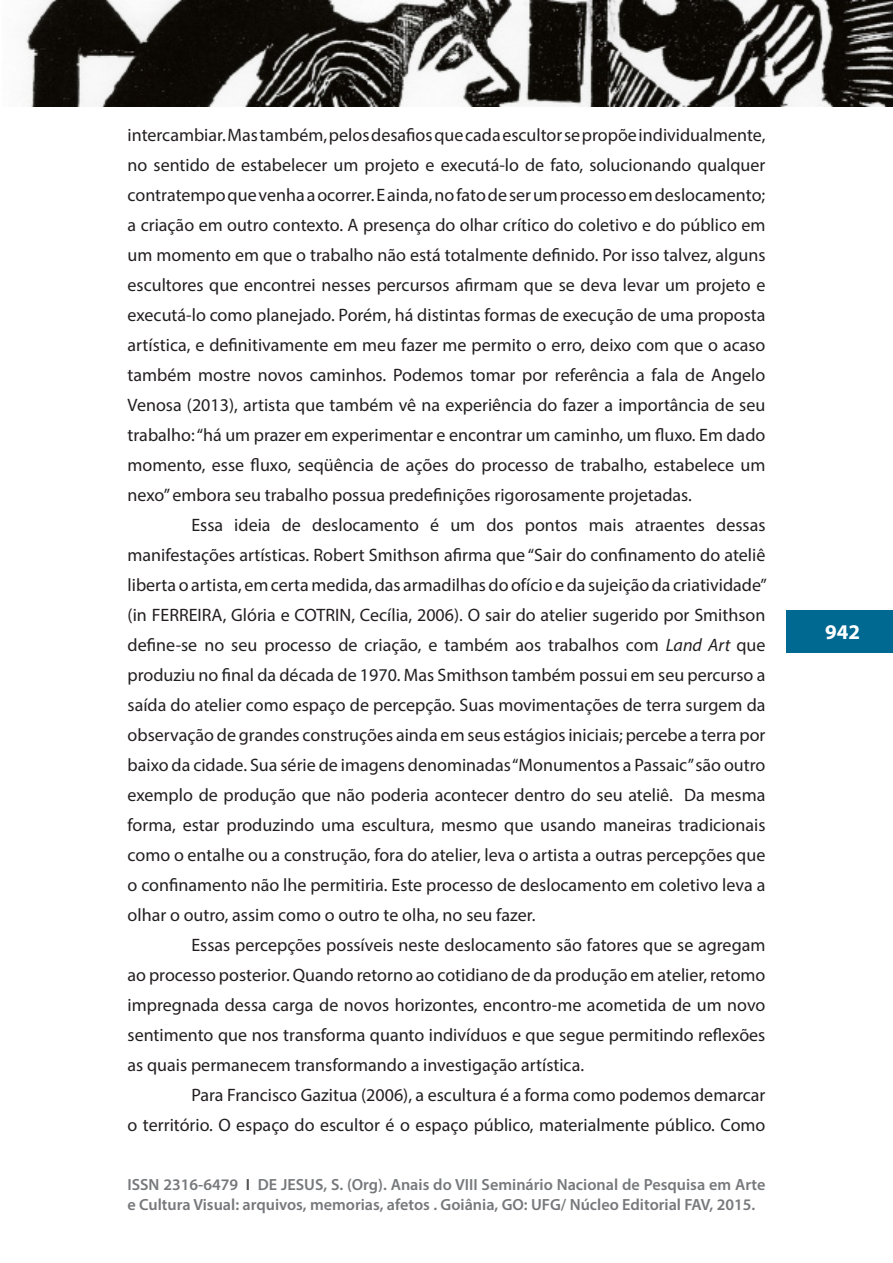
<style>
.page{position:relative;width:893px;height:1263px;background:#fff}
.page>*{position:absolute;margin:0;border:0;box-sizing:border-box;transform-origin:0 0}
.t1{font:700 21px "Myriad Pro";color:#fff}
.Texto_básico{font:18px/30px "Myriad Pro";color:#231f20;text-align:justify}
.t2{font:600 16.2px/19.5px "Myriad Pro";color:#76787b}
.s1{font-style:italic}
.s2{color:#4b4c4d}
</style>
<div class="page">
<div style="left:787px;top:610px;width:106px;height:43px;background:#006991"></div>
<img style="left:25px;top:0;width:868px;height:106px">
<p class="Texto_básico" style="left:128px;top:120px;width:639px">intercambiar. Mas também, pelos desafios que cada escultor se propõe individualmente, no sentido de estabelecer um projeto e executá-lo de fato, solucionando qualquer contratempo que venha a ocorrer. E ainda, no fato de ser um processo em deslocamento; a criação em outro contexto. A presença do olhar crítico do coletivo e do público em um momento em que o trabalho não está totalmente definido. Por isso talvez, alguns escultores que encontrei nesses percursos afirmam que se deva levar um projeto e executá-lo como planejado. Porém, há distintas formas de execução de uma proposta artística, e definitivamente em meu fazer me permito o erro, deixo com que o acaso também mostre novos caminhos. Podemos tomar por referência a fala de Angelo Venosa (2013), artista que também vê na experiência do fazer a importância de seu trabalho: “há um prazer em experimentar e encontrar um caminho, um fluxo. Em dado momento, esse fluxo, seqüência de ações do processo de trabalho, estabelece um nexo” embora seu trabalho possua predefinições rigorosamente projetadas.</p>
<p class="Texto_básico" style="left:128px;top:510px;width:641px;text-indent:64px">Essa ideia de deslocamento é um dos pontos mais atraentes dessas manifestações artísticas. Robert Smithson afirma que “Sair do confinamento do ateliê liberta o artista, em certa medida, das armadilhas do ofício e da sujeição da criatividade” (in FERREIRA, Glória e COTRIN, Cecília, 2006). O sair do atelier sugerido por Smithson define-se no seu processo de criação, e também aos trabalhos com <span class="s1">Land Art</span> que produziu no final da década de 1970. Mas Smithson também possui em seu percurso a saída do atelier como espaço de percepção. Suas movimentações de terra surgem da observação de grandes construções ainda em seus estágios iniciais; percebe a terra por baixo da cidade. Sua série de imagens denominadas “Monumentos a Passaic” são outro exemplo de produção que não poderia acontecer dentro do seu ateliê. Da mesma forma, estar produzindo uma escultura, mesmo que usando maneiras tradicionais como o entalhe ou a construção, fora do atelier, leva o artista a outras percepções que o confinamento não lhe permitiria. Este processo de deslocamento em coletivo leva a olhar o outro, assim como o outro te olha, no seu fazer.</p>
<p class="Texto_básico" style="left:128px;top:930px;width:639px;text-indent:64px">Essas percepções possíveis neste deslocamento são fatores que se agregam ao processo posterior. Quando retorno ao cotidiano de da produção em atelier, retomo impregnada dessa carga de novos horizontes, encontro-me acometida de um novo sentimento que nos transforma quanto indivíduos e que segue permitindo reflexões as quais permanecem transformando a investigação artística.</p>
<p class="Texto_básico" style="left:128px;top:1080px;width:639px;text-align:right">Para Francisco Gazitua (2006), a escultura é a forma como podemos demarcar<br>o território. O espaço do escultor é o espaço público, materialmente público. Como</p>
<p class="t2" style="left:128px;top:1174px;width:639px">ISSN 2316-6479 <span class="s2">I</span> DE JESUS, S. (Org). Anais do VIII Seminário Nacional de Pesquisa em Arte e Cultura Visual: arquivos, memorias, afetos . Goiânia, GO: UFG/ Núcleo Editorial FAV, 2015.</p>
<p class="t1" style="left:825px;top:619px;width:36px">942</p>
</div>
